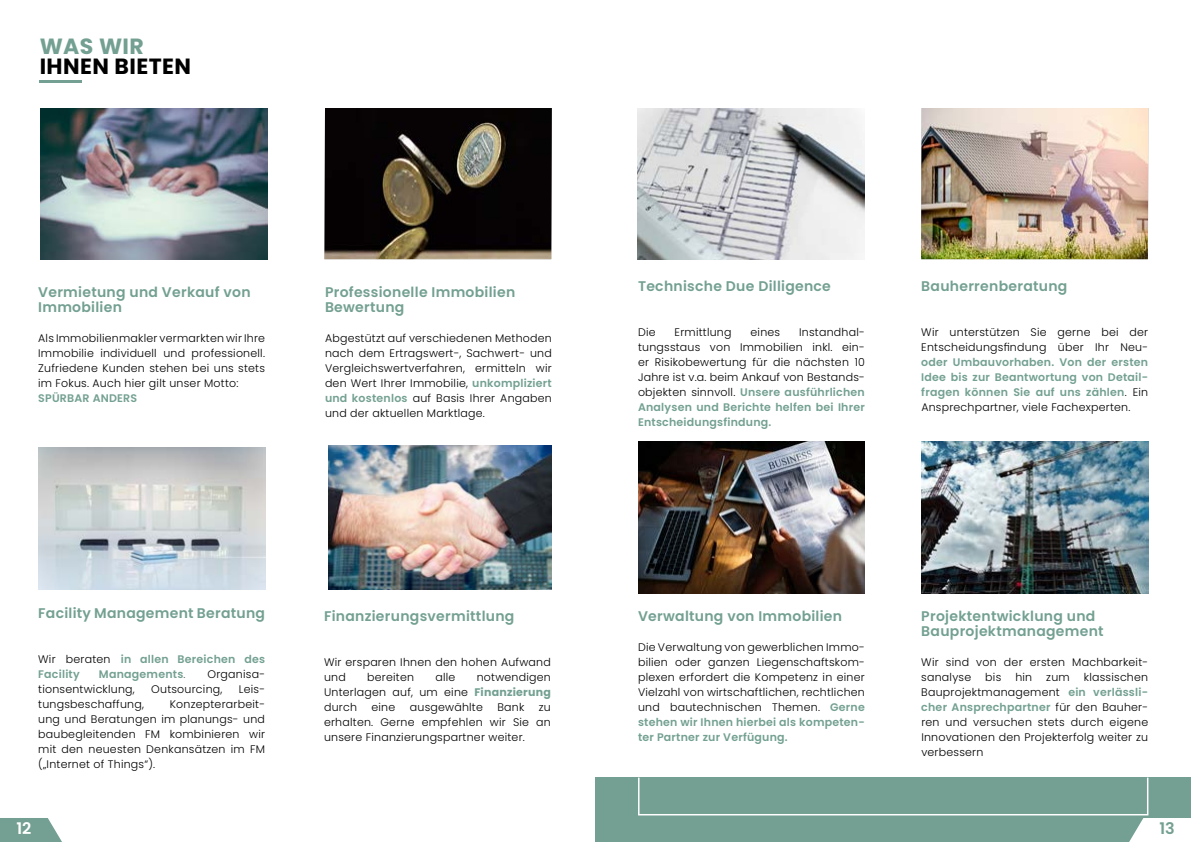
<style>
.page{position:relative;width:1191px;height:842px;background:#fff}
.page>*{position:absolute;margin:0;border:0;box-sizing:border-box;transform-origin:0 0}
.t1{font:700 22px "Poppins";letter-spacing:.02em;color:#000}
.t2{font:700 22px "Poppins";letter-spacing:.02em;color:#73a092}
.t3{font:600 16px "Poppins";color:#fff}
.t4{font:600 16px "Poppins";color:#73a092}
.t5{font:600 14px/15px "Poppins";letter-spacing:.02em;color:#73a092}
.t6{font:300 11px/15px "Poppins";letter-spacing:.02em;color:#000;text-align:justify}
.t7{font:600 11px/15px "Poppins";letter-spacing:.02em;color:#73a092;text-align:justify}
.s1{font-weight:600;color:#73a092}
.s2{font-weight:300;color:#000}
.s3{font-weight:300;color:#595455}
.s4{font-weight:700;color:#73a092}
</style>
<div class="page">
<svg style="left:0;top:818px;width:62px;height:24px"></svg>
<div style="left:595px;top:778px;width:596px;height:64px;background:#73a092"></div>
<img style="left:921px;top:108px;width:227px;height:151px">
<img style="left:921px;top:442px;width:227px;height:151px">
<img style="left:637px;top:109px;width:227px;height:150px">
<img style="left:638px;top:442px;width:227px;height:151px">
<svg style="left:1129px;top:818px;width:62px;height:24px"></svg>
<img style="left:324px;top:108px;width:228px;height:151px">
<img style="left:38px;top:448px;width:227px;height:141px">
<img style="left:41px;top:108px;width:227px;height:151px">
<img style="left:329px;top:446px;width:222px;height:143px">
<hr style="left:40px;top:81px;width:42px;height:2px;background:#73a092">
<div style="left:638px;top:777px;width:510px;height:38px;border:2px solid #fff"></div>
<h1 class="t2" style="left:40px;top:36px;width:106px">WAS WIR</h1>
<h1 class="t1" style="left:40px;top:56px;width:153px">IHNEN BIETEN</h1>
<p class="t5" style="left:38px;top:285px;width:214px">Vermietung und Verkauf von<br>Immobilien</p>
<p class="t6" style="left:38px;top:331px;width:228px">Als Immobilienmakler vermarkten wir Ihre Immobilie individuell und professionell.<br>Zufriedene Kunden stehen bei uns stets im Fokus. Auch hier gilt unser Motto:</p>
<p class="t7" style="left:38px;top:391px;width:101px">SPÜRBAR ANDERS</p>
<p class="t5" style="left:325px;top:285px;width:192px">Professionelle Immobilien<br>Bewertung</p>
<p class="t6" style="left:325px;top:331px;width:228px">Abgestützt auf verschiedenen Methoden nach dem Ertragswert-, Sachwert- und Vergleichswertverfahren, ermitteln wir den Wert Ihrer Immobilie, <span class="s1">unkompliziert und kostenlos</span> auf Basis Ihrer Angaben und der aktuellen Marktlage.</p>
<p class="t5" style="left:38px;top:606px;width:228px">Facility Management Beratung</p>
<p class="t7" style="left:38px;top:652px;width:228px"><span class="s2">Wir beraten</span> in allen Bereichen des<br>Facility</p>
<p class="t7" style="left:99px;top:667px;width:88px">Managements<span class="s3">.</span></p>
<p class="t6" style="left:207px;top:667px;width:59px">Organisa-</p>
<p class="t6" style="left:38px;top:682px;width:98px">tionsentwicklung,</p>
<p class="t6" style="left:151px;top:682px;width:73px">Outsourcing,</p>
<p class="t6" style="left:239px;top:682px;width:28px">Leis-</p>
<p class="t6" style="left:38px;top:697px;width:107px">tungsbeschaffung,</p>
<p class="t6" style="left:38px;top:697px;width:228px;text-indent:132px">Konzepterarbeit&shy;ung und Beratungen im planungs- und baubegleitenden FM kombinieren wir mit den neuesten Denkansätzen im FM („Internet of Things“).</p>
<h2 class="t3" style="left:16px;top:819px;width:16px">12</h2>
<p class="t5" style="left:324px;top:609px;width:192px">Finanzierungsvermittlung</p>
<p class="t6" style="left:324px;top:654px;width:228px">Wir ersparen Ihnen den hohen Aufwand und</p>
<p class="t6" style="left:324px;top:669px;width:228px;text-indent:153px">notwendigen Unterlagen auf, um eine <span class="s4">Finanzierung </span>durch</p>
<p class="t6" style="left:367px;top:669px;width:48px">bereiten</p>
<p class="t6" style="left:435px;top:669px;width:21px">alle</p>
<p class="t6" style="left:371px;top:699px;width:25px">eine</p>
<p class="t6" style="left:410px;top:699px;width:75px">ausgewählte</p>
<p class="t6" style="left:497px;top:699px;width:28px">Bank</p>
<p class="t6" style="left:324px;top:699px;width:228px;text-indent:215px">zu erhalten. Gerne empfehlen wir Sie an unsere Finanzierungspartner weiter.</p>
<p class="t5" style="left:638px;top:279px;width:194px">Technische Due Dilligence</p>
<p class="t6" style="left:638px;top:324px;width:19px">Die</p>
<p class="t6" style="left:674px;top:324px;width:58px">Ermittlung</p>
<p class="t6" style="left:750px;top:324px;width:31px">eines</p>
<p class="t6" style="left:638px;top:324px;width:228px;text-indent:161px">Instandhal&shy;tungsstaus von Immobilien inkl. ein&shy;er Risikobewertung für die nächsten 10<br>Jahre ist v.a. beim Ankauf von Bestands&shy;objekten sinnvoll. <span class="s1">Unsere ausführlichen Analysen und Berichte helfen bei Ihrer Entscheidungsfindung.</span></p>
<p class="t5" style="left:921px;top:279px;width:148px">Bauherrenberatung</p>
<p class="t6" style="left:921px;top:325px;width:228px">Wir unterstützen Sie gerne bei der<br>Entscheidungsfindung über Ihr Neu-</p>
<p class="t7" style="left:921px;top:355px;width:228px">oder Umbauvorhaben. Von der ersten Idee bis zur Beantwortung von Detail&shy;fragen können Sie auf uns zählen<span class="s2">. Ein Ansprechpartner, viele Fachexperten.</span></p>
<p class="t5" style="left:638px;top:609px;width:206px">Verwaltung von Immobilien</p>
<p class="t6" style="left:638px;top:640px;width:228px">Die Verwaltung von gewerblichen Immo&shy;bilien oder ganzen Liegenschaftskom&shy;plexen erfordert die Kompetenz in einer Vielzahl von wirtschaftlichen, rechtlichen und bautechnischen Themen. <span class="s1">Gerne stehen wir Ihnen hierbei als kompeten&shy;ter Partner zur Verfügung.</span></p>
<p class="t5" style="left:921px;top:609px;width:184px">Projektentwicklung und<br>Bauprojektmanagement</p>
<p class="t6" style="left:921px;top:654px;width:228px">Wir sind von der ersten Machbarkeit&shy;sanalyse</p>
<p class="t6" style="left:921px;top:669px;width:228px;text-indent:162px">klassischen Bauprojektmanagement <span class="s1">ein verlässli&shy;cher Ansprechpartner</span> für den Bauher&shy;ren und versuchen stets durch eigene Innovationen den Projekterfolg weiter zu verbessern</p>
<p class="t6" style="left:985px;top:669px;width:17px">bis</p>
<p class="t6" style="left:1015px;top:669px;width:18px">hin</p>
<p class="t6" style="left:1046px;top:669px;width:25px">zum</p>
<h2 class="t4" style="left:1159px;top:819px;width:17px">13</h2>
</div>
